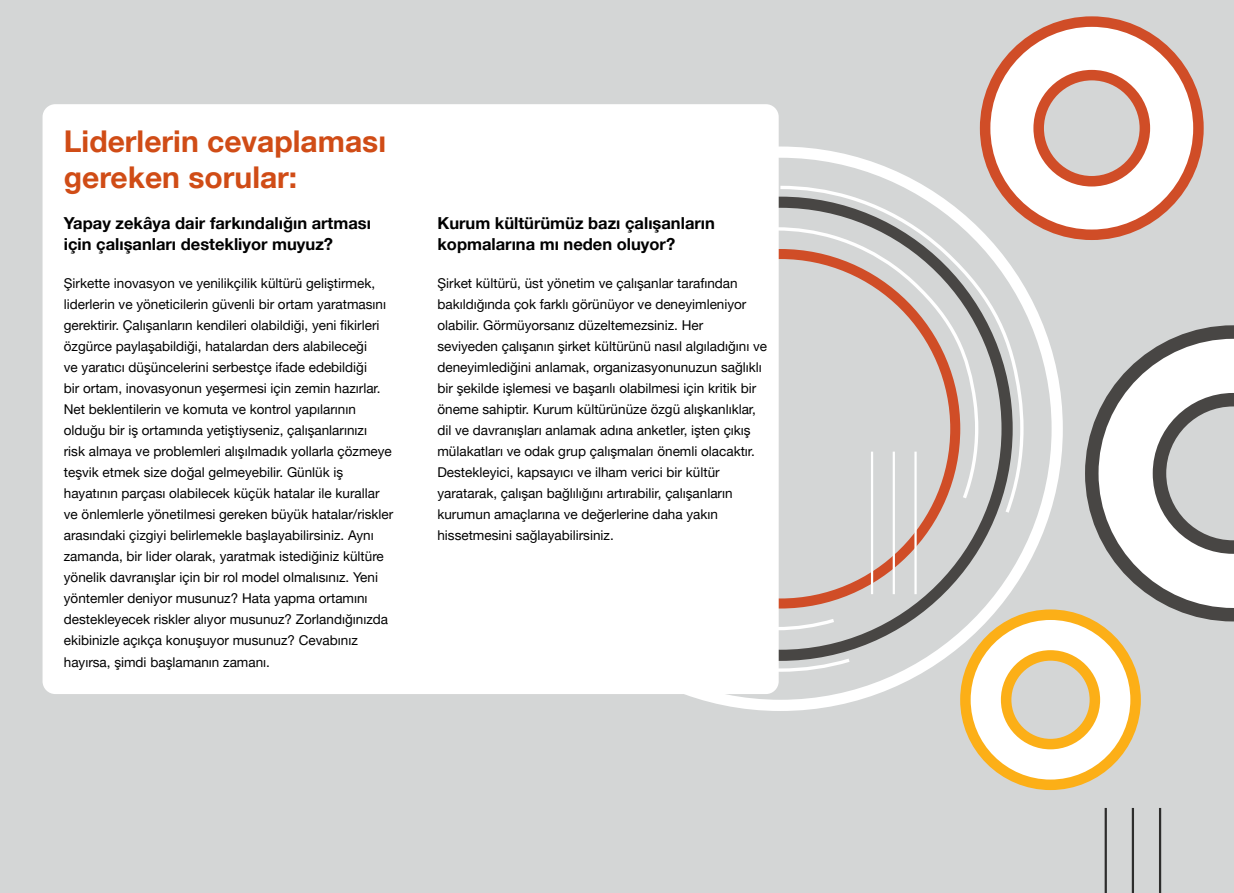
<style>
.page{position:relative;width:1234px;height:893px;background:#fff}
.page>*{position:absolute;margin:0;border:0;box-sizing:border-box;transform-origin:0 0}
.t1{font:700 30px/36px "Helvetica Neue LT Com";color:#d04c16}
.t2{font:700 16.5px/21px "Helvetica Neue LT Pro";color:#000}
.t3{font:13.5px/21px "Helvetica Neue LT Pro";color:#000}
</style>
<div class="page">
<div style="left:0;top:0;width:1233px;height:893px;background:#d4d6d6"></div>
<svg style="left:778px;top:184px;width:246px;height:489px"></svg>
<hr style="left:914px;top:452px;width:2px;height:142px;background:#fff">
<hr style="left:892px;top:452px;width:2px;height:142px;background:#fff">
<hr style="left:870px;top:452px;width:3px;height:142px;background:#fff">
<hr style="left:1158px;top:808px;width:2px;height:85px;background:#2d2d2c">
<hr style="left:1131px;top:808px;width:2px;height:85px;background:#2d2d2c">
<hr style="left:1104px;top:808px;width:2px;height:85px;background:#2d2d2c">
<svg style="left:974px;top:16px;width:230px;height:229px"></svg>
<svg style="left:1190px;top:325px;width:43px;height:7px"></svg>
<svg style="left:954px;top:332px;width:279px;height:459px"></svg>
<div style="left:43px;top:104px;width:735px;height:590px;background:#fff;border-radius:13px"></div>
<h1 class="t1" style="left:64px;top:123px;width:324px">Liderlerin cevaplaması gereken sorular:</h1>
<p class="t2" style="left:64px;top:213px;width:308px">Yapay zekâya dair farkındalığın artması için çalışanları destekliyor muyuz?</p>
<p class="t3" style="left:64px;top:273px;width:331px">Şirkette inovasyon ve yenilikçilik kültürü geliştirmek, liderlerin ve yöneticilerin güvenli bir ortam yaratmasını gerektirir. Çalışanların kendileri olabildiği, yeni fikirleri özgürce paylaşabildiği, hatalardan ders alabileceği<br>ve yaratıcı düşüncelerini serbestçe ifade edebildiği<br>bir ortam, inovasyonun yeşermesi için zemin hazırlar.<br>Net beklentilerin ve komuta ve kontrol yapılarının olduğu bir iş ortamında yetiştiyseniz, çalışanlarınızı<br>risk almaya ve problemleri alışılmadık yollarla çözmeye teşvik etmek size doğal gelmeyebilir. Günlük iş hayatının parçası olabilecek küçük hatalar ile kurallar ve önlemlerle yönetilmesi gereken büyük hatalar/riskler arasındaki çizgiyi belirlemekle başlayabilirsiniz. Aynı zamanda, bir lider olarak, yaratmak istediğiniz kültüre yönelik davranışlar için bir rol model olmalısınız. Yeni yöntemler deniyor musunuz? Hata yapma ortamını destekleyecek riskler alıyor musunuz? Zorlandığınızda ekibinizle açıkça konuşuyor musunuz? Cevabınız hayırsa, şimdi başlamanın zamanı.</p>
<p class="t2" style="left:437px;top:213px;width:279px">Kurum kültürümüz bazı çalışanların kopmalarına mı neden oluyor?</p>
<p class="t3" style="left:437px;top:273px;width:331px">Şirket kültürü, üst yönetim ve çalışanlar tarafından bakıldığında çok farklı görünüyor ve deneyimleniyor olabilir. Görmüyorsanız düzeltemezsiniz. Her seviyeden çalışanın şirket kültürünü nasıl algıladığını ve deneyimlediğini anlamak, organizasyonunuzun sağlıklı bir şekilde işlemesi ve başarılı olabilmesi için kritik bir öneme sahiptir. Kurum kültürünüze özgü alışkanlıklar, dil ve davranışları anlamak adına anketler, işten çıkış mülakatları ve odak grup çalışmaları önemli olacaktır.<br>Destekleyici, kapsayıcı ve ilham verici bir kültür yaratarak, çalışan bağlılığını artırabilir, çalışanların kurumun amaçlarına ve değerlerine daha yakın hissetmesini sağlayabilirsiniz.</p>
</div>
